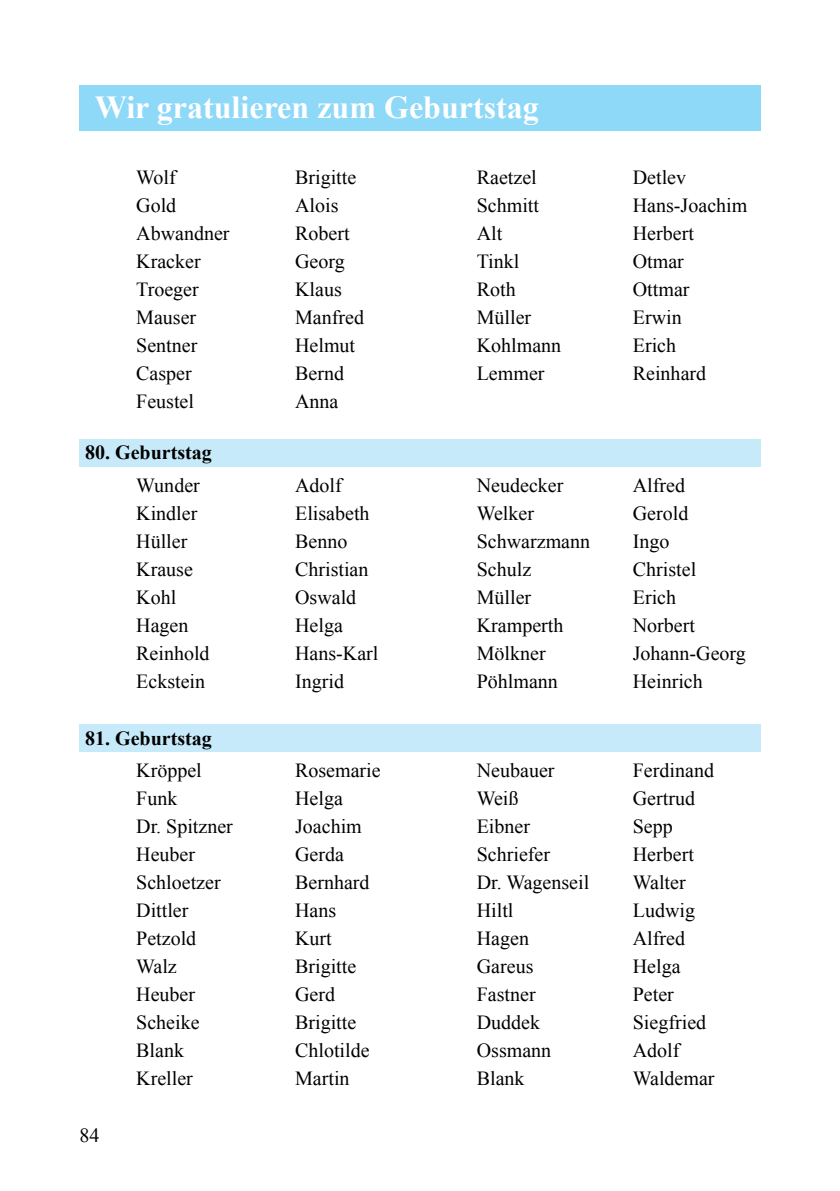
<style>
.page{position:relative;width:840px;height:1191px;background:#fff}
.page>*{position:absolute;margin:0;border:0;box-sizing:border-box;transform-origin:0 0}
.t1{font:700 32px "Times New Roman";color:#fff}
.t2{font:20px "Times New Roman";color:#000}
.t3{font:700 20px "Times New Roman";color:#000}
</style>
<div class="page">
<div style="left:79px;top:724px;width:681px;height:27px;background:#c7eafb"></div>
<div style="left:79px;top:85px;width:681px;height:45px;background:#8ed8f8"></div>
<div style="left:79px;top:439px;width:681px;height:27px;background:#c7eafb"></div>
<h1 class="t1" style="left:95px;top:85px;width:445px">Wir gratulieren zum Geburtstag</h1>
<p class="t2" style="left:136px;top:164px;width:41px">Wolf</p>
<p class="t2" style="left:295px;top:164px;width:63px">Brigitte</p>
<p class="t2" style="left:476px;top:164px;width:61px">Raetzel</p>
<p class="t2" style="left:632px;top:164px;width:55px">Detlev</p>
<p class="t2" style="left:136px;top:192px;width:41px">Gold</p>
<p class="t2" style="left:295px;top:192px;width:45px">Alois</p>
<p class="t2" style="left:476px;top:192px;width:64px">Schmitt</p>
<p class="t2" style="left:632px;top:192px;width:116px">Hans-Joachim</p>
<p class="t2" style="left:136px;top:220px;width:95px">Abwandner</p>
<p class="t2" style="left:295px;top:220px;width:56px">Robert</p>
<p class="t2" style="left:476px;top:220px;width:27px">Alt</p>
<p class="t2" style="left:632px;top:220px;width:63px">Herbert</p>
<p class="t2" style="left:136px;top:248px;width:66px">Kracker</p>
<p class="t2" style="left:295px;top:248px;width:51px">Georg</p>
<p class="t2" style="left:476px;top:248px;width:44px">Tinkl</p>
<p class="t2" style="left:632px;top:248px;width:53px">Otmar</p>
<p class="t2" style="left:136px;top:276px;width:64px">Troeger</p>
<p class="t2" style="left:295px;top:276px;width:48px">Klaus</p>
<p class="t2" style="left:476px;top:276px;width:40px">Roth</p>
<p class="t2" style="left:632px;top:276px;width:58px">Ottmar</p>
<p class="t2" style="left:136px;top:304px;width:61px">Mauser</p>
<p class="t2" style="left:295px;top:304px;width:70px">Manfred</p>
<p class="t2" style="left:476px;top:304px;width:56px">Müller</p>
<p class="t2" style="left:632px;top:304px;width:50px">Erwin</p>
<p class="t2" style="left:136px;top:332px;width:63px">Sentner</p>
<p class="t2" style="left:295px;top:332px;width:62px">Helmut</p>
<p class="t2" style="left:476px;top:332px;width:86px">Kohlmann</p>
<p class="t2" style="left:632px;top:332px;width:45px">Erich</p>
<p class="t2" style="left:136px;top:360px;width:57px">Casper</p>
<p class="t2" style="left:295px;top:360px;width:50px">Bernd</p>
<p class="t2" style="left:476px;top:360px;width:69px">Lemmer</p>
<p class="t2" style="left:632px;top:360px;width:75px">Reinhard</p>
<p class="t2" style="left:136px;top:388px;width:59px">Feustel</p>
<p class="t2" style="left:295px;top:388px;width:45px">Anna</p>
<p class="t3" style="left:85px;top:439px;width:128px">80. Geburtstag</p>
<p class="t2" style="left:136px;top:471px;width:65px">Wunder</p>
<p class="t2" style="left:295px;top:471px;width:48px">Adolf</p>
<p class="t2" style="left:476px;top:471px;width:88px">Neudecker</p>
<p class="t2" style="left:632px;top:471px;width:54px">Alfred</p>
<p class="t2" style="left:136px;top:499px;width:63px">Kindler</p>
<p class="t2" style="left:295px;top:499px;width:76px">Elisabeth</p>
<p class="t2" style="left:476px;top:499px;width:59px">Welker</p>
<p class="t2" style="left:632px;top:499px;width:57px">Gerold</p>
<p class="t2" style="left:136px;top:527px;width:53px">Hüller</p>
<p class="t2" style="left:295px;top:527px;width:54px">Benno</p>
<p class="t2" style="left:476px;top:527px;width:115px">Schwarzmann</p>
<p class="t2" style="left:632px;top:527px;width:38px">Ingo</p>
<p class="t2" style="left:136px;top:555px;width:58px">Krause</p>
<p class="t2" style="left:295px;top:555px;width:75px">Christian</p>
<p class="t2" style="left:476px;top:555px;width:56px">Schulz</p>
<p class="t2" style="left:632px;top:555px;width:65px">Christel</p>
<p class="t2" style="left:136px;top:583px;width:41px">Kohl</p>
<p class="t2" style="left:295px;top:583px;width:63px">Oswald</p>
<p class="t2" style="left:476px;top:583px;width:56px">Müller</p>
<p class="t2" style="left:632px;top:583px;width:45px">Erich</p>
<p class="t2" style="left:136px;top:611px;width:54px">Hagen</p>
<p class="t2" style="left:295px;top:611px;width:49px">Helga</p>
<p class="t2" style="left:476px;top:611px;width:88px">Kramperth</p>
<p class="t2" style="left:632px;top:611px;width:64px">Norbert</p>
<p class="t2" style="left:136px;top:639px;width:75px">Reinhold</p>
<p class="t2" style="left:295px;top:639px;width:85px">Hans-Karl</p>
<p class="t2" style="left:476px;top:639px;width:70px">Mölkner</p>
<p class="t2" style="left:632px;top:639px;width:114px">Johann-Georg</p>
<p class="t2" style="left:136px;top:667px;width:70px">Eckstein</p>
<p class="t2" style="left:295px;top:667px;width:50px">Ingrid</p>
<p class="t2" style="left:476px;top:667px;width:83px">Pöhlmann</p>
<p class="t2" style="left:632px;top:667px;width:71px">Heinrich</p>
<p class="t3" style="left:85px;top:724px;width:128px">81. Geburtstag</p>
<p class="t2" style="left:79px;top:1122px;width:21px">84</p>
<p class="t2" style="left:136px;top:757px;width:67px">Kröppel</p>
<p class="t2" style="left:295px;top:757px;width:87px">Rosemarie</p>
<p class="t2" style="left:476px;top:757px;width:79px">Neubauer</p>
<p class="t2" style="left:632px;top:757px;width:83px">Ferdinand</p>
<p class="t2" style="left:136px;top:785px;width:43px">Funk</p>
<p class="t2" style="left:295px;top:785px;width:49px">Helga</p>
<p class="t2" style="left:476px;top:785px;width:43px">Weiß</p>
<p class="t2" style="left:632px;top:785px;width:64px">Gertrud</p>
<p class="t2" style="left:136px;top:813px;width:98px">Dr. Spitzner</p>
<p class="t2" style="left:295px;top:813px;width:68px">Joachim</p>
<p class="t2" style="left:476px;top:813px;width:55px">Eibner</p>
<p class="t2" style="left:632px;top:813px;width:41px">Sepp</p>
<p class="t2" style="left:136px;top:841px;width:60px">Heuber</p>
<p class="t2" style="left:295px;top:841px;width:50px">Gerda</p>
<p class="t2" style="left:476px;top:841px;width:75px">Schriefer</p>
<p class="t2" style="left:632px;top:841px;width:63px">Herbert</p>
<p class="t2" style="left:136px;top:869px;width:86px">Schloetzer</p>
<p class="t2" style="left:295px;top:869px;width:76px">Bernhard</p>
<p class="t2" style="left:476px;top:869px;width:114px">Dr. Wagenseil</p>
<p class="t2" style="left:632px;top:869px;width:54px">Walter</p>
<p class="t2" style="left:136px;top:897px;width:54px">Dittler</p>
<p class="t2" style="left:295px;top:897px;width:43px">Hans</p>
<p class="t2" style="left:476px;top:897px;width:38px">Hiltl</p>
<p class="t2" style="left:632px;top:897px;width:64px">Ludwig</p>
<p class="t2" style="left:136px;top:925px;width:61px">Petzold</p>
<p class="t2" style="left:295px;top:925px;width:38px">Kurt</p>
<p class="t2" style="left:476px;top:925px;width:54px">Hagen</p>
<p class="t2" style="left:632px;top:925px;width:54px">Alfred</p>
<p class="t2" style="left:136px;top:953px;width:42px">Walz</p>
<p class="t2" style="left:295px;top:953px;width:63px">Brigitte</p>
<p class="t2" style="left:476px;top:953px;width:58px">Gareus</p>
<p class="t2" style="left:632px;top:953px;width:49px">Helga</p>
<p class="t2" style="left:136px;top:981px;width:60px">Heuber</p>
<p class="t2" style="left:295px;top:981px;width:41px">Gerd</p>
<p class="t2" style="left:476px;top:981px;width:60px">Fastner</p>
<p class="t2" style="left:632px;top:981px;width:43px">Peter</p>
<p class="t2" style="left:136px;top:1009px;width:65px">Scheike</p>
<p class="t2" style="left:295px;top:1009px;width:63px">Brigitte</p>
<p class="t2" style="left:476px;top:1009px;width:65px">Duddek</p>
<p class="t2" style="left:632px;top:1009px;width:75px">Siegfried</p>
<p class="t2" style="left:136px;top:1037px;width:49px">Blank</p>
<p class="t2" style="left:295px;top:1037px;width:76px">Chlotilde</p>
<p class="t2" style="left:476px;top:1037px;width:76px">Ossmann</p>
<p class="t2" style="left:632px;top:1037px;width:48px">Adolf</p>
<p class="t2" style="left:136px;top:1065px;width:58px">Kreller</p>
<p class="t2" style="left:295px;top:1065px;width:56px">Martin</p>
<p class="t2" style="left:476px;top:1065px;width:49px">Blank</p>
<p class="t2" style="left:632px;top:1065px;width:83px">Waldemar</p>
</div>
